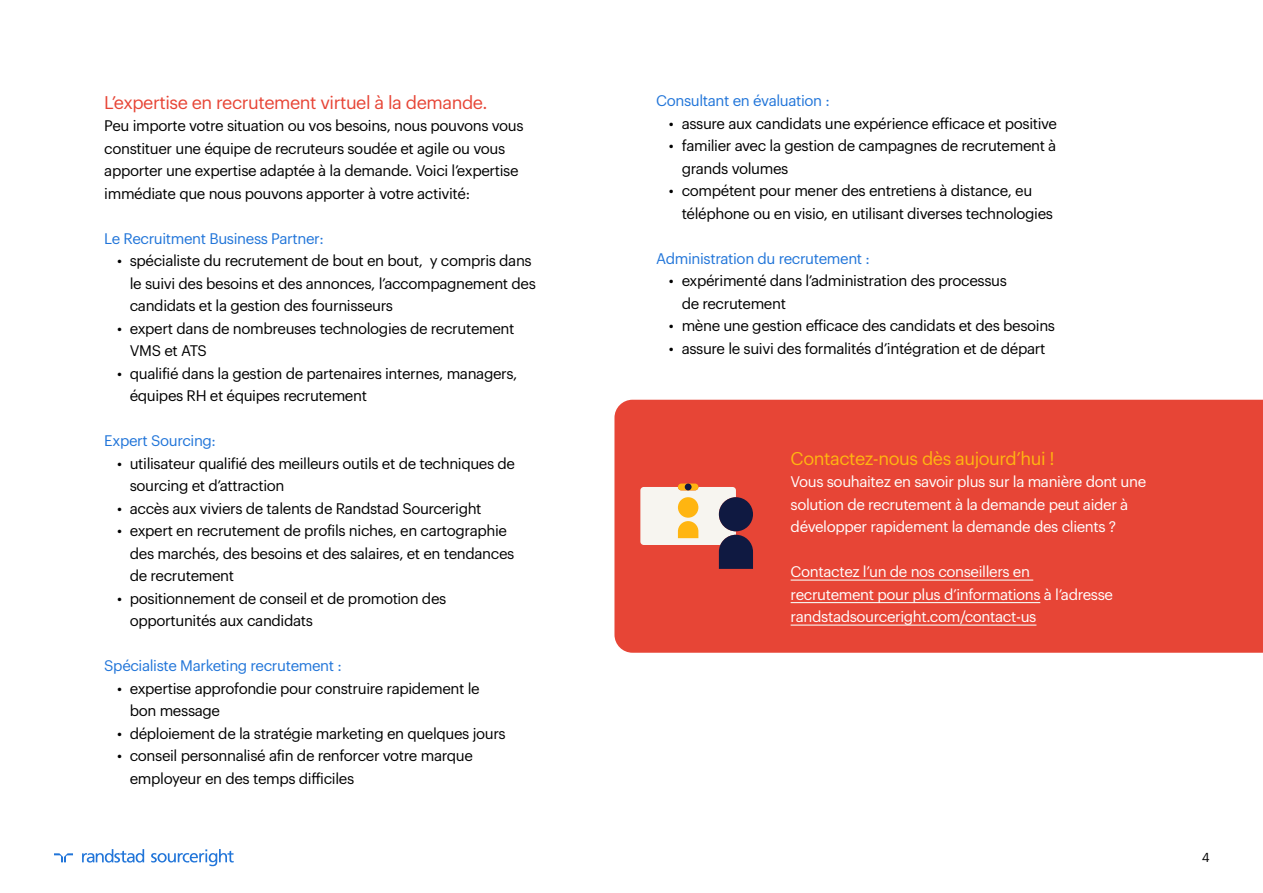
<style>
.page{position:relative;width:1263px;height:893px;background:#fff}
.page>*{position:absolute;margin:0;border:0;box-sizing:border-box;transform-origin:0 0}
.t1{font:18px "Graphik LCG";letter-spacing:-.025em;color:#e74536}
.t2{font:18px "Graphik LCG";letter-spacing:-.025em;color:#ffb511}
.t3{font:15px/22.5px "Graphik LCG";letter-spacing:-.025em;color:#000}
.t4{font:15px/22.5px "Graphik LCG";letter-spacing:-.025em;color:#fff}
.t5{font:15px "Graphik LCG";letter-spacing:-.025em;color:#2175d9}
.t6{font:12.75px "Graphik LCG";color:#000}
</style>
<div class="page">
<svg style="left:54px;top:853px;width:19px;height:9px"></svg>
<svg style="left:82px;top:849px;width:62px;height:14px"></svg>
<svg style="left:151px;top:849px;width:83px;height:17px"></svg>
<div style="left:614px;top:400px;width:649px;height:253px;background:#e74536"></div>
<hr style="left:791px;top:579px;width:242px;height:2px;background:#f7f5f0">
<hr style="left:791px;top:602px;width:249px;height:1px;background:#f7f5f0">
<hr style="left:791px;top:624px;width:245px;height:2px;background:#f7f5f0">
<svg style="left:640px;top:484px;width:113px;height:85px"></svg>
<p class="t1" style="left:104px;top:89px;width:385px">L’expertise en recrutement virtuel à la demande.</p>
<p class="t3" style="left:104px;top:113px;width:421px">Peu importe votre situation ou vos besoins, nous pouvons vous constituer une équipe de recruteurs soudée et agile ou vous apporter une expertise adaptée à la demande. Voici l’expertise immédiate que nous pouvons apporter à votre activité:</p>
<p class="t5" style="left:104px;top:227px;width:221px">Le Recruitment Business Partner:</p>
<p class="t3" style="left:130px;top:248px;width:408px;text-indent:-13px">• spécialiste du recrutement de bout en bout, y compris dans le suivi des besoins et des annonces, l’accompagnement des candidats et la gestion des fournisseurs</p>
<p class="t3" style="left:130px;top:316px;width:386px;text-indent:-13px">• expert dans de nombreuses technologies de recrutement<br>VMS et ATS</p>
<p class="t3" style="left:130px;top:361px;width:389px;text-indent:-13px">• qualifié dans la gestion de partenaires internes, managers, équipes RH et équipes recrutement</p>
<p class="t5" style="left:104px;top:430px;width:113px">Expert Sourcing:</p>
<p class="t3" style="left:130px;top:451px;width:387px;text-indent:-13px">• utilisateur qualifié des meilleurs outils et de techniques de sourcing et d’attraction</p>
<p class="t3" style="left:117px;top:496px;width:366px">• accès aux viviers de talents de Randstad Sourceright</p>
<p class="t3" style="left:130px;top:518px;width:386px;text-indent:-13px">• expert en recrutement de profils niches, en cartographie des marchés, des besoins et des salaires, et en tendances de recrutement</p>
<p class="t3" style="left:130px;top:586px;width:318px;text-indent:-13px">• positionnement de conseil et de promotion des opportunités aux candidats</p>
<p class="t5" style="left:104px;top:655px;width:239px">Spécialiste Marketing recrutement :</p>
<p class="t3" style="left:130px;top:676px;width:351px;text-indent:-13px">• expertise approfondie pour construire rapidement le bon message</p>
<p class="t3" style="left:117px;top:721px;width:390px">• déploiement de la stratégie marketing en quelques jours</p>
<p class="t3" style="left:130px;top:743px;width:345px;text-indent:-13px">• conseil personnalisé afin de renforcer votre marque employeur en des temps difficiles</p>
<p class="t5" style="left:656px;top:90px;width:175px">Consultant en évaluation :</p>
<p class="t3" style="left:669px;top:111px;width:390px">• assure aux candidats une expérience efficace et positive</p>
<p class="t3" style="left:682px;top:133px;width:376px;text-indent:-13px">• familier avec la gestion de campagnes de recrutement à grands volumes</p>
<p class="t3" style="left:682px;top:178px;width:373px;text-indent:-13px">• compétent pour mener des entretiens à distance, eu téléphone ou en visio, en utilisant diverses technologies</p>
<p class="t5" style="left:656px;top:247px;width:215px">Administration du recrutement :</p>
<p class="t3" style="left:682px;top:268px;width:327px;text-indent:-13px">• expérimenté dans l’administration des processus de recrutement</p>
<p class="t3" style="left:669px;top:313px;width:388px">• mène une gestion efficace des candidats et des besoins</p>
<p class="t3" style="left:669px;top:336px;width:378px">• assure le suivi des formalités d’intégration et de départ</p>
<p class="t2" style="left:791px;top:445px;width:266px">Contactez-nous dès aujourd’hui !</p>
<p class="t4" style="left:791px;top:469px;width:357px">Vous souhaitez en savoir plus sur la manière dont une solution de recrutement à la demande peut aider à développer rapidement la demande des clients ?</p>
<p class="t4" style="left:791px;top:559px;width:324px">Contactez l’un de nos conseillers en recrutement pour plus d’informations à l’adresse randstadsourceright.com/contact-us</p>
<p class="t6" style="left:1202px;top:848px;width:9px">4</p>
</div>
